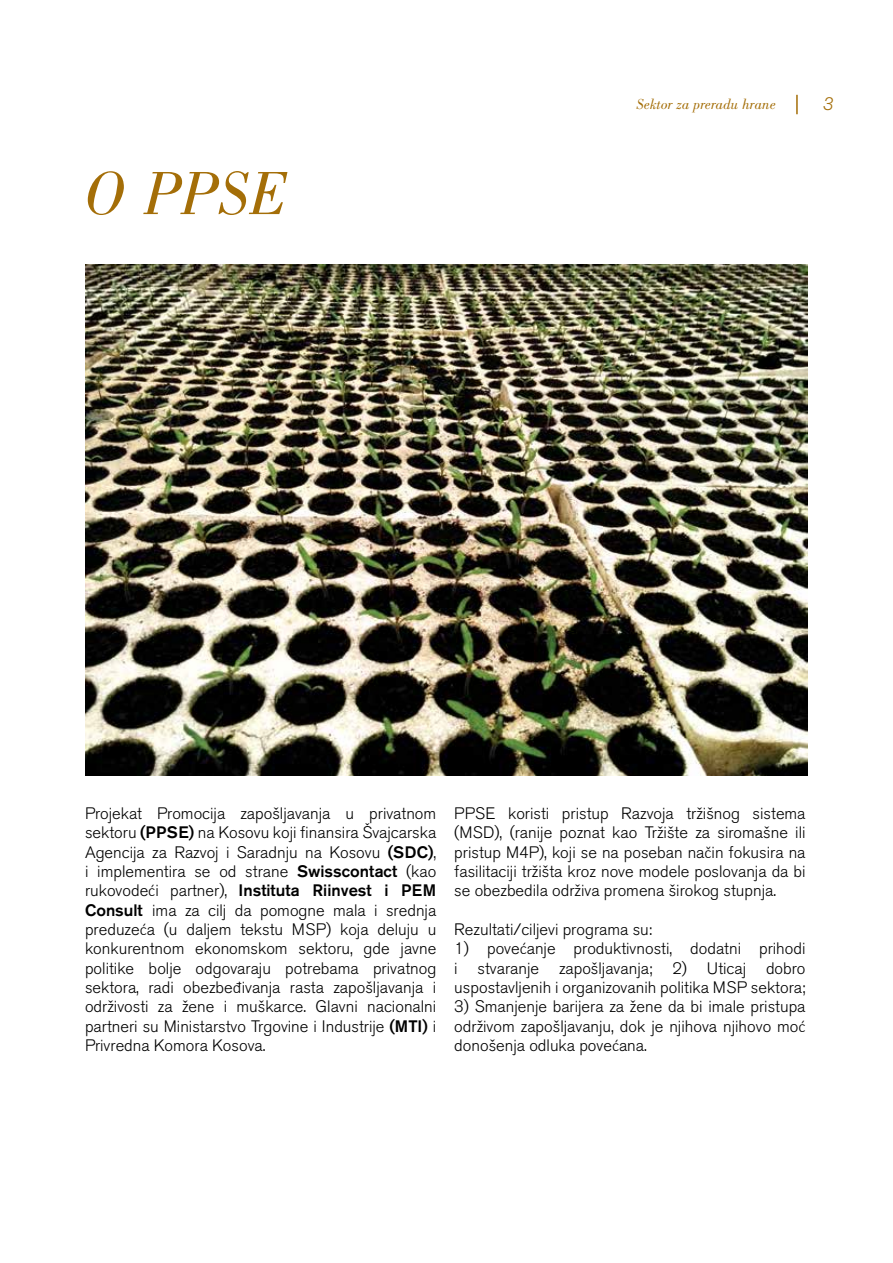
<style>
.page{position:relative;width:893px;height:1263px;background:#fff}
.page>*{position:absolute;margin:0;border:0;box-sizing:border-box;transform-origin:0 0}
.t1{font:italic 63px "Bodoni LT Pro";color:#a46e08}
.t2{font:italic 300 18px "Akzidenz Grotesk BQ";color:#a46e08}
.t3{font:300 16.5px/19.4px "Akzidenz Grotesk BQ";color:#000;text-align:justify}
.t4{font:italic 15px "Bodoni LT Pro";color:#a46e08}
.s1{font-weight:500}
.s2{font-family:"Calibri"}
</style>
<div class="page">
<svg style="left:796px;top:95px;width:2px;height:19px"></svg>
<img style="left:85px;top:265px;width:723px;height:511px">
<h1 class="t1" style="left:84px;top:158px;width:205px">O PPSE</h1>
<p class="t4" style="left:636px;top:96px;width:141px">Sektor za preradu hrane</p>
<p class="t2" style="left:822px;top:94px;width:12px">3</p>
<p class="t3" style="left:85px;top:804px;width:353px">Projekat Promocija zapošljavanja u privatnom sektoru <span class="s1">(PPSE)</span> na Kosovu koji finansira Švajcarska Agencija za Razvoj i Saradnju na Kosovu <span class="s1">(SDC)</span>, i implementira se od strane <span class="s1">Swisscontact</span> (kao rukovode<span class="s2">ć</span>i partner), <span class="s1">Instituta Riinvest i PEM Consult</span> ima za cilj da pomogne mala i srednja preduze<span class="s2">ć</span>a (u daljem tekstu MSP) koja deluju u konkurentnom ekonomskom sektoru, gde javne politike bolje odgovaraju potrebama privatnog sektora, radi obezbe<span class="s2">đ</span>ivanja rasta zapošljavanja i održivosti za žene i muškarce. Glavni nacionalni partneri su Ministarstvo Trgovine i Industrije <span class="s1">(MTI)</span> i Privredna Komora Kosova.</p>
<p class="t3" style="left:454px;top:804px;width:353px">PPSE koristi pristup Razvoja tržišnog sistema (MSD), (ranije poznat kao Tržište za siromašne ili pristup M4P), koji se na poseban na<span class="s2">č</span>in fokusira na fasilitaciji tržišta kroz nove modele poslovanja da bi se obezbedila održiva promena širokog stupnja.</p>
<p class="t3" style="left:454px;top:920px;width:199px">Rezultati/ciljevi programa su:</p>
<p class="t3" style="left:454px;top:939px;width:353px">1) pove<span class="s2">ć</span>anje produktivnosti, dodatni prihodi i stvaranje zapošljavanja; 2) Uticaj dobro uspostavljenih i organizovanih politika MSP sektora;</p>
<p class="t3" style="left:454px;top:997px;width:353px">3) Smanjenje barijera za žene da bi imale pristupa održivom zapošljavanju, dok je njihova njihovo mo<span class="s2">ć </span>donošenja odluka pove<span class="s2">ć</span>ana.</p>
</div>
